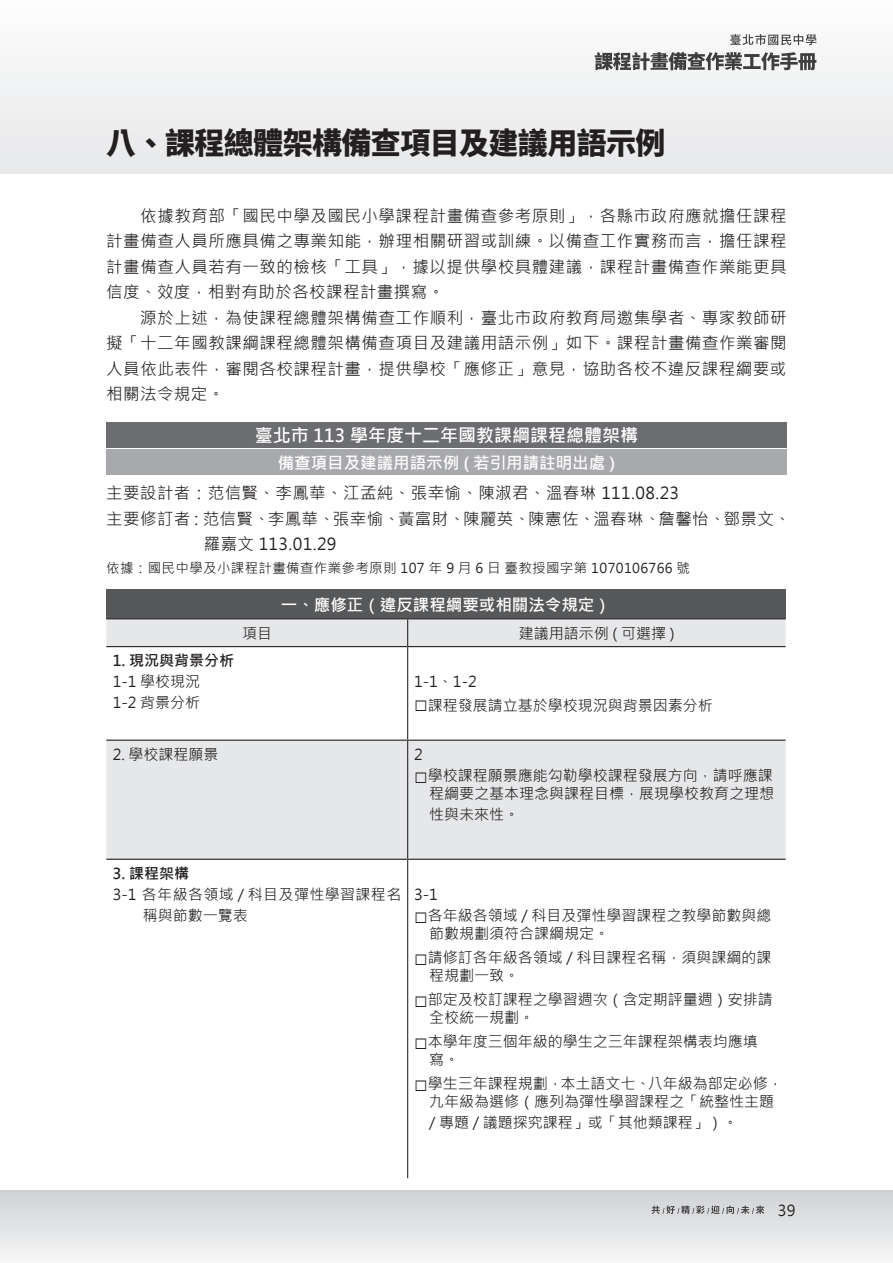
<style>
.page{position:relative;width:893px;height:1263px;background:#fff}
.page>*{position:absolute;margin:0;border:0;box-sizing:border-box;transform-origin:0 0}
.t1{font:800 30px "Source Han Sans TWHK";letter-spacing:-.02em;color:#231f20}
.t2{font:700 18px "Microsoft Jheng Hei";color:#fff}
.t3{font:16.5px/25.5px "Microsoft Jheng Hei";letter-spacing:.025em;color:#231f20;text-align:justify}
.t4{font:700 16.5px "Microsoft Jheng Hei";color:#fff}
.t5{font:15px/18px "Microsoft Jheng Hei";color:#231f20}
.t6{font:15px/21px "Microsoft Jheng Hei";letter-spacing:.025em;color:#231f20}
.t7{font:700 15px "Microsoft Jheng Hei";color:#231f20}
.t8{font:13.5px "Microsoft Jheng Hei";letter-spacing:.025em;color:#231f20}
.s1{font-size:21px}
</style>
<div class="page">
<div style="left:0;top:0;width:893px;height:174px;background:#f1f2f3"></div>
<div style="left:0;top:1191px;width:893px;height:72px;background:linear-gradient(to bottom,#d0d2d4,#f5f6f7)"></div>
<svg style="left:652px;top:1205px;width:112px;height:9px"></svg>
<svg style="left:730px;top:34px;width:86px;height:11px"></svg>
<svg style="left:595px;top:52px;width:221px;height:18px"></svg>
<div style="left:106px;top:422px;width:681px;height:25px;background:#6c6d70"></div>
<div style="left:106px;top:449px;width:681px;height:26px;background:#a8a9ad"></div>
<div style="left:106px;top:590px;width:680px;height:29px;background:#57585a"></div>
<div style="left:106px;top:619px;width:680px;height:27px;background:#e6e7e9"></div>
<svg style="left:106px;top:647px;width:680px;height:531px"></svg>
<hr style="left:106px;top:618px;width:302px;height:1px;background:#231f20">
<hr style="left:408px;top:618px;width:378px;height:1px;background:#231f20">
<svg style="left:407px;top:619px;width:1px;height:27px"></svg>
<hr style="left:407px;top:647px;width:1px;height:93px;background:#231f20">
<hr style="left:407px;top:741px;width:1px;height:118px;background:#231f20">
<hr style="left:407px;top:860px;width:1px;height:318px;background:#231f20">
<hr style="left:106px;top:646px;width:302px;height:1px;background:#231f20">
<hr style="left:408px;top:646px;width:378px;height:1px;background:#231f20">
<hr style="left:106px;top:740px;width:302px;height:1px;background:#231f20">
<hr style="left:408px;top:740px;width:378px;height:1px;background:#231f20">
<hr style="left:106px;top:859px;width:302px;height:1px;background:#231f20">
<hr style="left:408px;top:859px;width:378px;height:1px;background:#231f20">
<h1 class="t1" style="left:106px;top:126px;width:561px">八、課程總體架構備查項目及建議用語示例</h1>
<p class="t3" style="left:106px;top:203px;width:682px;text-indent:34px">依據教育部「國民中學及國民小學課程計畫備查參考原則」，各縣市政府應就擔任課程計畫備查人員所應具備之專業知能，辦理相關研習或訓練。以備查工作實務而言，擔任課程計畫備查人員若有一致的檢核「工具」，據以提供學校具體建議，課程計畫備查作業能更具信度、效度，相對有助於各校課程計畫撰寫。</p>
<p class="t3" style="left:106px;top:305px;width:682px;text-indent:34px">源於上述，為使課程總體架構備查工作順利，臺北市政府教育局邀集學者、專家教師研擬「十二年國教課綱課程總體架構備查項目及建議用語示例」如下。課程計畫備查作業審閱人員依此表件，審閱各校課程計畫，提供學校「應修正」意見，協助各校不違反課程綱要或相關法令規定。</p>
<p class="t2" style="left:255px;top:424px;width:385px">臺北市 113 學年度十二年國教課綱課程總體架構</p>
<p class="t4" style="left:278px;top:453px;width:339px">備查項目及建議用語示例 ( 若引用請註明出處 )</p>
<p class="t3" style="left:106px;top:481px;width:574px">主要設計者：范信賢、李鳳華、江孟純、張幸愉、陳淑君、溫春琳 111.08.23</p>
<p class="t3" style="left:106px;top:506px;width:686px">主要修訂者：范信賢、李鳳華、張幸愉、黃富財、陳麗英、陳憲佐、溫春琳、詹馨怡、鄧景文、</p>
<p class="t3" style="left:204px;top:532px;width:134px">羅嘉文 113.01.29</p>
<p class="t8" style="left:106px;top:560px;width:585px">依據：國民中學及小課程計畫備查作業參考原則 107 年 9 月 6 日 臺教授國字第 1070106766 號</p>
<p class="t4" style="left:281px;top:594px;width:331px">一、應修正（違反課程綱要或相關法令規定）</p>
<p class="t5" style="left:242px;top:624px;width:31px">項目</p>
<p class="t5" style="left:519px;top:624px;width:157px">建議用語示例 ( 可選擇 )</p>
<p class="t7" style="left:113px;top:651px;width:123px">1. 現況與背景分析</p>
<p class="t5" style="left:113px;top:671px;width:89px;line-height:21px">1-1 學校現況<br>1-2 背景分析</p>
<p class="t5" style="left:414px;top:673px;width:64px">1-1、1-2</p>
<p class="t5" style="left:414px;top:697px;width:300px"><span class="s1">□</span>課程發展請立基於學校現況與背景因素分析</p>
<p class="t5" style="left:113px;top:745px;width:107px">2. 學校課程願景</p>
<p class="t5" style="left:414px;top:745px;width:10px">2</p>
<p class="t5" style="left:414px;top:766px;width:362px;text-align:right"><span class="s1">□</span>學校課程願景應能勾勒學校課程發展方向，請呼應課程綱要之基本理念與課程目標，展現學校教育之理想</p>
<p class="t5" style="left:429px;top:805px;width:91px">性與未來性。</p>
<p class="t7" style="left:113px;top:864px;width:78px">3. 課程架構</p>
<p class="t6" style="left:143px;top:884px;width:260px;text-indent:-30px">3-1 各年級各領域 / 科目及彈性學習課程名稱與節數一覽表</p>
<p class="t5" style="left:414px;top:885px;width:25px">3-1</p>
<p class="t5" style="left:429px;top:906px;width:344px;text-indent:-15px"><span class="s1">□</span>各年級各領域 / 科目及彈性學習課程之教學節數與總節數規劃須符合課綱規定。</p>
<p class="t5" style="left:429px;top:948px;width:344px;text-indent:-15px"><span class="s1">□</span>請修訂各年級各領域 / 科目課程名稱，須與課綱的課程規劃一致。</p>
<p class="t5" style="left:429px;top:990px;width:345px;text-indent:-15px"><span class="s1">□</span>部定及校訂課程之學習週次（含定期評量週）安排請全校統一規劃。</p>
<p class="t5" style="left:429px;top:1032px;width:330px;text-indent:-15px"><span class="s1">□</span>本學年度三個年級的學生之三年課程架構表均應填寫。</p>
<p class="t5" style="left:414px;top:1074px;width:370px;text-align:center"><span class="s1">□</span>學生三年課程規劃，本土語文七、八年級為部定必修，九年級為選修（應列為彈性學習課程之「統整性主題</p>
<p class="t5" style="left:429px;top:1113px;width:310px">/ 專題 / 議題探究課程」或「其他類課程」）。</p>
<p class="t5" style="left:778px;top:1201px;width:19px">39</p>
</div>
